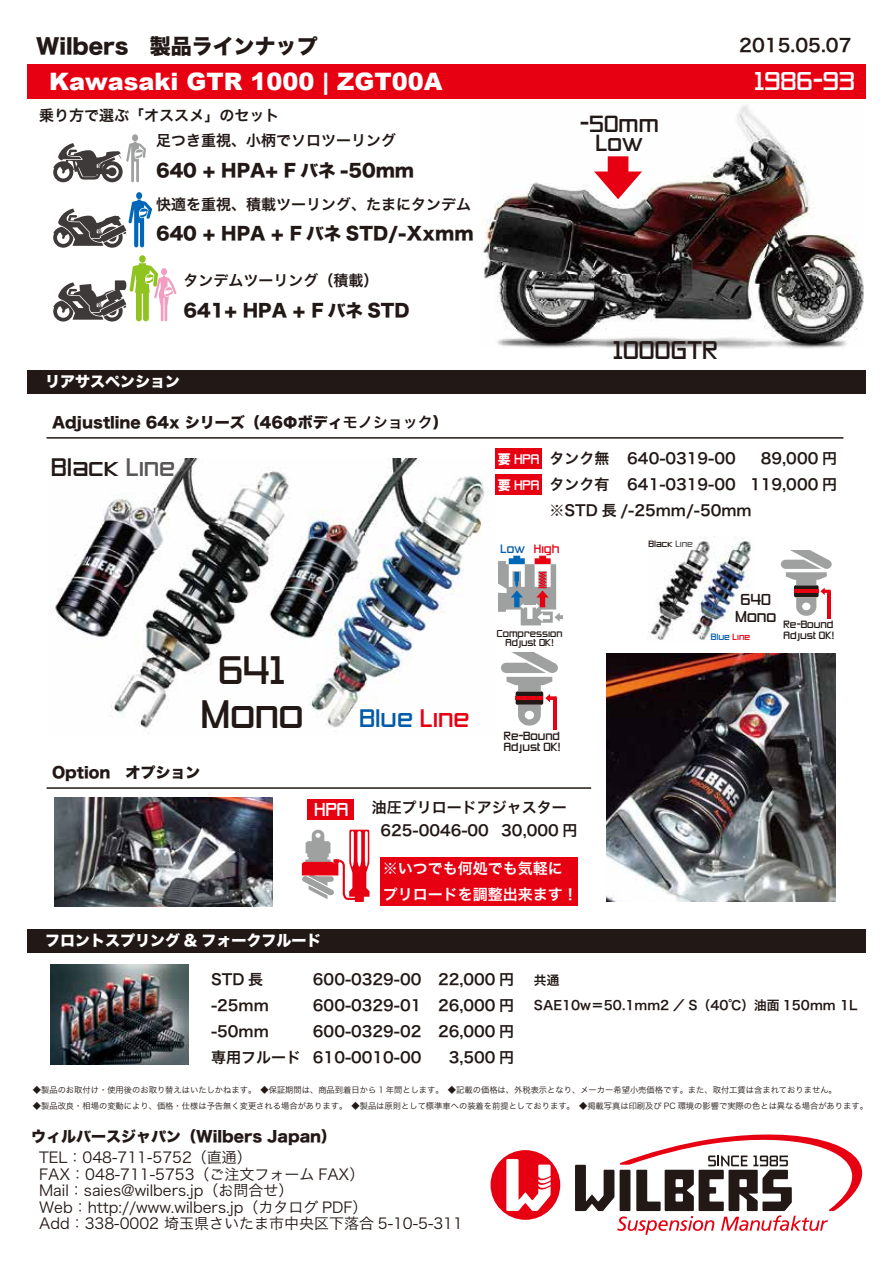
<style>
.page{position:relative;width:893px;height:1263px;background:#fff}
.page>*{position:absolute;margin:0;border:0;box-sizing:border-box;transform-origin:0 0}
.t1{font:37.05px/43.8px "Zero Threes";color:#221815;text-align:center}
.t2{font:900 24px "Arial";color:#fff}
.t3{font:24px "Zero Threes";color:#fff}
.t4{font:23.7px "Zero Threes";color:#221815}
.t5{font:23.55px "Zero Threes";color:#221815}
.t6{font:23.55px "Zero Threes";color:#005bac}
.t7{font:21.75px/19.6px "Zero Threes";color:#221815;text-align:center}
.t8{font:21px "Hira Kaku Std N W8";color:#221815}
.t9{font:18px "Hira Kaku Pro N W6";color:#221815}
.t10{font:17.55px "Hira Kaku Std N W8";color:#221815}
.t11{font:17.4px "Zero Threes";color:#fff}
.t12{font:15px/26.2px "Hira Kaku Pro N W6";color:#221815}
.t13{font:15px/16.5px "Hira Kaku Pro N W3";color:#221815}
.t14{font:15px "Hira Kaku Std N W8";color:#221815}
.t15{font:15px "Hira Kaku Std N W8";color:#fff}
.t16{font:15px/26.2px "Hira Kaku Pro N W6";color:#fff}
.t17{font:14.7px/17.4px "Zero Threes";color:#221815;text-align:center}
.t18{font:12.9px/26px "Zero Threes";color:#fff}
.t19{font:12.75px/25.5px "Hira Kaku Pro N W6";color:#221815}
.t20{font:11.25px "Zero Threes";color:#e60012}
.t21{font:10.95px/11.6px "Zero Threes";color:#221815}
.t22{font:9.9px/10.4px "Zero Threes";color:#221815}
.t23{font:9.3px/9.9px "Zero Threes";color:#221815;text-align:center}
.t24{font:8.55px "Zero Threes";color:#221815}
.t25{font:8.55px "Zero Threes";color:#005bac}
.t26{font:8.25px "Hira Kaku Pro N W3";color:#221815}
.s1{font-family:"Hira Kaku Pro N W6"}
.s2{color:#595757}
.s3{color:#e60012}
.s4{font-family:"Koz Go Pr 6 N";font-weight:800}
.s5{color:#005bac}
</style>
<div class="page">
<div style="left:27px;top:64px;width:838px;height:35px;background:#e60012"></div>
<div style="left:27px;top:370px;width:838px;height:23px;background:#221815"></div>
<div style="left:27px;top:929px;width:838px;height:24px;background:#221815"></div>
<img style="left:50px;top:965px;width:139px;height:99px">
<svg style="left:491px;top:1150px;width:69px;height:70px"></svg>
<svg style="left:575px;top:1134px;width:288px;height:101px"></svg>
<img style="left:55px;top:797px;width:218px;height:109px">
<img style="left:606px;top:653px;width:229px;height:248px">
<div style="left:381px;top:857px;width:197px;height:48px;background:#e60012"></div>
<hr style="left:47px;top:787px;width:544px;height:2px;background:#221815">
<div style="left:307px;top:799px;width:47px;height:21px;background:#e60012"></div>
<img style="left:482px;top:105px;width:382px;height:243px">
<hr style="left:47px;top:437px;width:796px;height:2px;background:#221815">
<img style="left:55px;top:458px;width:430px;height:270px">
<div style="left:495px;top:449px;width:47px;height:20px;background:#e60012"></div>
<div style="left:495px;top:475px;width:47px;height:20px;background:#e60012"></div>
<svg style="left:302px;top:830px;width:67px;height:72px"></svg>
<svg style="left:498px;top:556px;width:65px;height:69px"></svg>
<img style="left:648px;top:536px;width:103px;height:104px">
<svg style="left:781px;top:550px;width:50px;height:66px"></svg>
<hr style="left:827px;top:591px;width:4px;height:28px;background:#e60012">
<svg style="left:501px;top:652px;width:56px;height:73px"></svg>
<hr style="left:553px;top:698px;width:4px;height:31px;background:#e60012">
<div style="left:136px;top:192px;width:6px;height:7px;background:#0068b7;border-radius:50%"></div>
<svg style="left:53px;top:199px;width:99px;height:49px"></svg>
<div style="left:132px;top:134px;width:6px;height:7px;background:#9fa0a0;border-radius:50%"></div>
<svg style="left:53px;top:142px;width:93px;height:40px"></svg>
<div style="left:139px;top:255px;width:7px;height:8px;background:#8fc31f;border-radius:50%"></div>
<svg style="left:53px;top:263px;width:124px;height:59px"></svg>
<svg style="left:594px;top:156px;width:48px;height:43px"></svg>
<h3 class="t8" style="left:36px;top:34px;width:283px">Wilbers　製品ラインナップ</h3>
<h2 class="t2" style="left:49px;top:64px;width:395px">Kawasaki GTR 1000 | ZGT00A</h2>
<p class="t12" style="left:39px;top:102px;width:242px">乗り方で選ぶ「オススメ」のセット</p>
<p class="t12" style="left:156px;top:127px;width:241px">足つき重視、小柄でソロツーリング</p>
<p class="t10" style="left:156px;top:161px;width:260px">640 + HPA+ F バネ -50mm</p>
<p class="t12" style="left:156px;top:190px;width:316px">快適を重視、積載ツーリング、たまにタンデム</p>
<p class="t10" style="left:156px;top:224px;width:319px">640 + HPA + F バネ STD/-Xxmm</p>
<p class="t12" style="left:183px;top:267px;width:196px">タンデムツーリング（積載）</p>
<p class="t10" style="left:183px;top:301px;width:228px">641+ HPA + F バネ STD</p>
<p class="t15" style="left:45px;top:373px;width:136px">リアサスペンション</p>
<p class="t14" style="left:52px;top:414px;width:397px">Adjustline 64x シリーズ（46Φボディ<span class="s1">モノショック</span>）</p>
<h3 class="t5" style="left:51px;top:454px;width:126px">Black <span class="s2">Line</span></h3>
<h1 class="t1" style="left:200px;top:652px;width:104px">641<br>Mono</h1>
<p class="t14" style="left:52px;top:764px;width:150px">Option　オプション</p>
<h3 class="t6" style="left:359px;top:706px;width:112px">Blue <span class="s3">Line</span></h3>
<p class="t9" style="left:739px;top:29px;width:114px">2015.05.07</p>
<h3 class="t7" style="left:580px;top:116px;width:80px">-50mm<br>Low</h3>
<h2 class="t3" style="left:754px;top:68px;width:102px">1986-93</h2>
<h3 class="t4" style="left:613px;top:337px;width:106px">1000GTR</h3>
<p class="t18" style="left:498px;top:448px;width:43px"><span class="s4">要</span> HPA<span class="s4">要</span> HPA</p>
<p class="t12" style="left:549px;top:444px;width:204px">タンク無<br>タンク有<br>※STD 長 /-25mm/-50mm</p>
<p class="t12" style="left:627px;top:444px;width:110px">640-0319-00<br>641-0319-00</p>
<p class="t12" style="left:750px;top:444px;width:88px;text-align:right">89,000 円<br>119,000 円</p>
<p class="t20" style="left:501px;top:543px;width:60px"><span class="s5">Low</span> High</p>
<p class="t23" style="left:497px;top:629px;width:67px">Compression<br>Adjust OK!</p>
<p class="t21" style="left:504px;top:731px;width:58px">Re-Bound<br>Adjust OK!</p>
<p class="t24" style="left:648px;top:540px;width:46px">Black <span class="s2">Line</span></p>
<p class="t17" style="left:735px;top:592px;width:43px">640<br>Mono</p>
<p class="t25" style="left:711px;top:632px;width:41px">Blue <span class="s3">Line</span></p>
<p class="t22" style="left:783px;top:621px;width:52px">Re-Bound<br>Adjust OK!</p>
<p class="t11" style="left:314px;top:800px;width:36px">HPA</p>
<p class="t15" style="left:45px;top:932px;width:278px">フロントスプリング &amp; フォークフルード</p>
<p class="t12" style="left:380px;top:796px;width:199px;line-height:23px;text-indent:-9px">油圧プリロードアジャスター<br>625-0046-00 30,000 円</p>
<p class="t16" style="left:383px;top:854px;width:197px">※いつでも何処でも気軽にプリロードを調整出来ます！</p>
<p class="t12" style="left:211px;top:965px;width:91px">STD 長-25mm -50mm<br>専用フルード</p>
<p class="t19" style="left:534px;top:967px;width:325px">共通<br>SAE10w＝50.1mm2 ／ S（40℃）油面 150mm 1L</p>
<p class="t12" style="left:313px;top:965px;width:110px;text-align:justify">600-0329-00<br>600-0329-01<br>600-0329-02<br>610-0010-00</p>
<p class="t12" style="left:438px;top:965px;width:78px;text-align:right">22,000 円<br>26,000 円<br>26,000 円<br>3,500 円</p>
<p class="t26" style="left:33px;top:1083px;width:805px">◆製品のお取付け・使用後のお取り替えはいたしかねます。　◆保証期間は、商品到着日から 1 年間とします。　◆記載の価格は、外税表示となり、メーカー希望小売価格です。また、取付工賃は含まれておりません。</p>
<p class="t26" style="left:33px;top:1099px;width:837px">◆製品改良・相場の変動により、価格・仕様は予告無く変更される場合があります。　◆製品は原則として標準車への装着を前提としております。　◆掲載写真は印刷及び PC 環境の影響で実際の色とは異なる場合があります。</p>
<p class="t14" style="left:31px;top:1128px;width:307px">ウィルバースジャパン（Wilbers Japan）</p>
<p class="t13" style="left:39px;top:1148px;width:425px">TEL：048-711-5752（直通）<br>FAX：048-711-5753（ご注文フォーム FAX）<br>Mail：saies@wilbers.jp（お問合せ）<br>Web：http://www.wilbers.jp（カタログ PDF）<br>Add：338-0002 埼玉県さいたま市中央区下落合 5-10-5-311</p>
</div>
